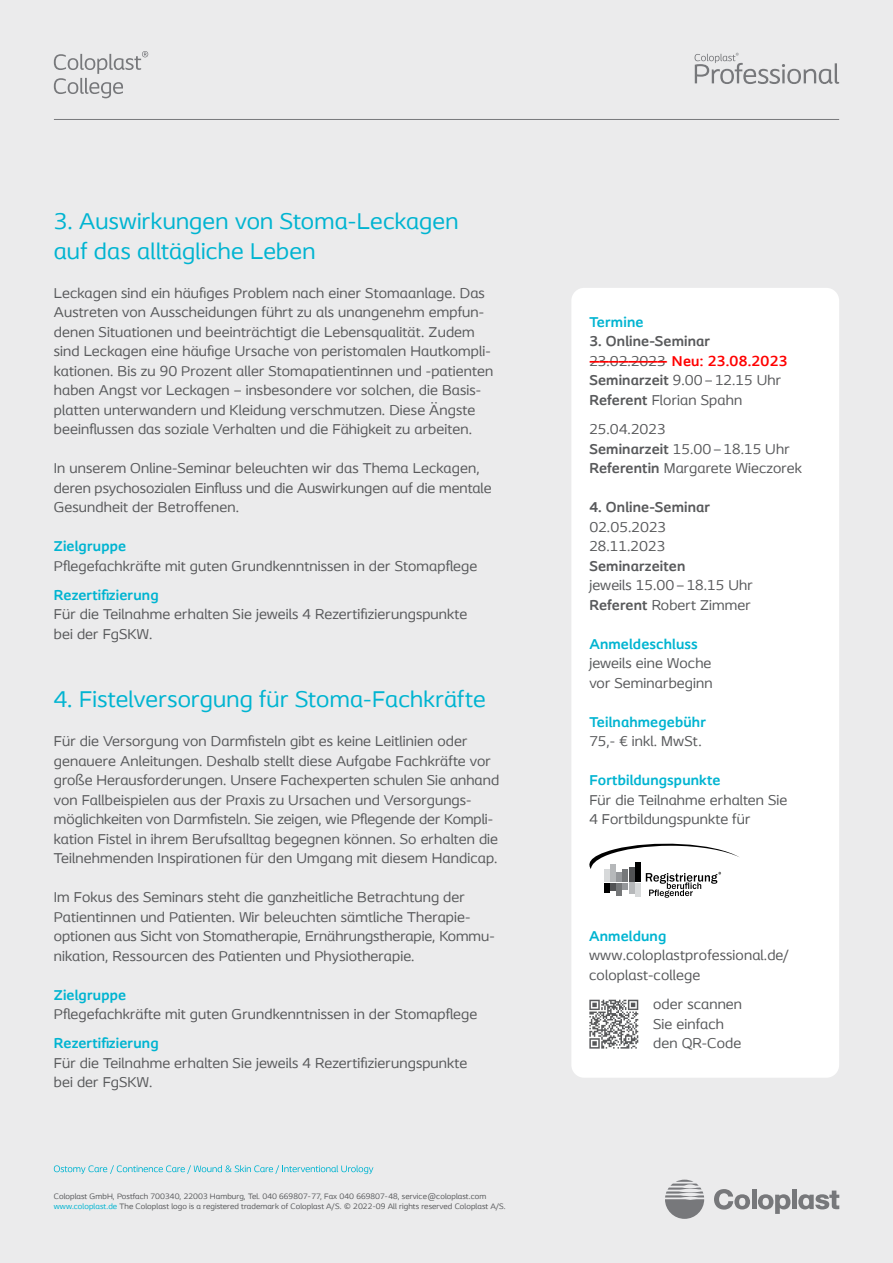
<style>
.page{position:relative;width:893px;height:1263px;background:#ebebec}
.page>*{position:absolute;margin:0;border:0;box-sizing:border-box;transform-origin:0 0}
.t1{font:24px/29.2px "Coloplast";letter-spacing:.01em;color:#00b4d1}
.t2{font:15px/19.5px "Coloplast";letter-spacing:.01em;color:#58595b}
.t3{font:700 15px "Coloplast";letter-spacing:.01em;color:#00b4d1}
.t4{font:700 15px "Coloplast";letter-spacing:.01em;color:#58595b}
.t5{font:700 15px "Coloplast";letter-spacing:.02em;color:#f00}
.t6{font:8.25px/9.8px "Coloplast";letter-spacing:.01em;color:#58595b}
.s1{color:#00b4d1}
.s2{font-weight:700}
</style>
<div class="page">
<svg style="left:54px;top:1165px;width:319px;height:9px"></svg>
<svg style="left:714px;top:1189px;width:36px;height:20px"></svg>
<hr style="left:752px;top:1189px;width:4px;height:20px;background:#77787b">
<div style="left:792px;top:1189px;width:5px;height:20px;background:#77787b"></div>
<svg style="left:758px;top:1194px;width:32px;height:20px"></svg>
<svg style="left:798px;top:1190px;width:41px;height:19px"></svg>
<svg style="left:665px;top:1179px;width:39px;height:40px"></svg>
<div style="left:571px;top:288px;width:268px;height:790px;background:#fff;border-radius:13px"></div>
<svg style="left:589px;top:843px;width:150px;height:55px"></svg>
<svg style="left:589px;top:1000px;width:49px;height:48px"></svg>
<svg style="left:54px;top:51px;width:94px;height:47px"></svg>
<svg style="left:695px;top:53px;width:144px;height:31px"></svg>
<hr style="left:54px;top:119px;width:785px;height:1px;background:#77787b">
<h1 class="t1" style="left:54px;top:206px;width:406px">3. Auswirkungen von Stoma-Leckagen auf das alltägliche Leben</h1>
<p class="t2" style="left:54px;top:283px;width:441px">Leckagen sind ein häufiges Problem nach einer Stomaanlage. Das Austreten von Ausscheidungen führt zu als unangenehm empfun&shy;denen Situationen und beeinträchtigt die Lebensqualität. Zudem sind Leckagen eine häufige Ursache von peristomalen Hautkompli&shy;kationen. Bis zu 90 Prozent aller Stomapatientinnen und -patienten haben Angst vor Leckagen – insbesondere vor solchen, die Basis&shy;platten unterwandern und Kleidung verschmutzen. Diese Ängste beeinflussen das soziale Verhalten und die Fähigkeit zu arbeiten.</p>
<p class="t2" style="left:54px;top:458px;width:439px">In unserem Online-Seminar beleuchten wir das Thema Leckagen, deren psychosozialen Einfluss und die Auswirkungen auf die mentale<br>Gesundheit der Betroffenen.</p>
<p class="t3" style="left:54px;top:537px;width:74px">Zielgruppe</p>
<p class="t2" style="left:54px;top:556px;width:425px">Pflegefachkräfte mit guten Grundkenntnissen in der Stomapflege</p>
<p class="t3" style="left:54px;top:586px;width:106px">Rezertifizierung</p>
<p class="t2" style="left:54px;top:604px;width:415px">Für die Teilnahme erhalten Sie jeweils 4 Rezertifizierungspunkte bei der FgSKW.</p>
<h1 class="t1" style="left:54px;top:684px;width:433px">4. Fistelversorgung für Stoma-Fachkräfte</h1>
<p class="t2" style="left:54px;top:731px;width:447px">Für die Versorgung von Darmfisteln gibt es keine Leitlinien oder genauere Anleitungen. Deshalb stellt diese Aufgabe Fachkräfte vor große Herausforderungen. Unsere Fachexperten schulen Sie anhand von Fallbeispielen aus der Praxis zu Ursachen und Versorgungs&shy;möglichkeiten von Darmfisteln. Sie zeigen, wie Pflegende der Kompli&shy;kation Fistel in ihrem Berufsalltag begegnen können. So erhalten die Teilnehmenden Inspirationen für den Umgang mit diesem Handicap.</p>
<p class="t2" style="left:54px;top:887px;width:442px">Im Fokus des Seminars steht die ganzheitliche Betrachtung der Patientinnen und Patienten. Wir beleuchten sämtliche Therapie&shy;optionen aus Sicht von Stomatherapie, Ernährungstherapie, Kommu&shy;nikation, Ressourcen des Patienten und Physiotherapie.</p>
<p class="t3" style="left:54px;top:986px;width:74px">Zielgruppe</p>
<p class="t2" style="left:54px;top:1004px;width:425px">Pflegefachkräfte mit guten Grundkenntnissen in der Stomapflege</p>
<p class="t3" style="left:54px;top:1034px;width:106px">Rezertifizierung</p>
<p class="t2" style="left:54px;top:1053px;width:415px">Für die Teilnahme erhalten Sie jeweils 4 Rezertifizierungspunkte bei der FgSKW.</p>
<p class="t6" style="left:54px;top:1192px;width:453px">Coloplast GmbH, Postfach 700340, 22003 Hamburg, Tel. 040 669807-77, Fax 040 669807-48, service@coloplast.com <span class="s1">www.coloplast.de</span> The Coloplast logo is a registered trademark of Coloplast A/S. © 2022-09 All rights reserved Coloplast A/S.</p>
<p class="t3" style="left:589px;top:313px;width:56px">Termine</p>
<p class="t4" style="left:589px;top:332px;width:122px">3. Online-Seminar</p>
<p class="t2" style="left:589px;top:351px;width:193px">23.02.2023<br><span class="s2">Seminarzeit</span> 9.00– 12.15 Uhr<br><span class="s2">Referent</span> Florian Spahn</p>
<p class="t2" style="left:589px;top:419px;width:214px">25.04.2023<br><span class="s2">Seminarzeit</span> 15.00– 18.15 Uhr<br><span class="s2">Referentin</span> Margarete Wieczorek</p>
<p class="t4" style="left:589px;top:498px;width:122px">4. Online-Seminar</p>
<p class="t2" style="left:589px;top:517px;width:78px">02.05.2023<br>28.11.2023</p>
<p class="t4" style="left:589px;top:557px;width:97px">Seminarzeiten</p>
<p class="t2" style="left:589px;top:575px;width:165px">jeweils 15.00– 18.15 Uhr<br><span class="s2">Referent</span> Robert Zimmer</p>
<p class="t3" style="left:589px;top:635px;width:110px">Anmeldeschluss</p>
<p class="t2" style="left:589px;top:653px;width:125px">jeweils eine Woche vor Seminarbeginn</p>
<p class="t3" style="left:589px;top:713px;width:118px">Teilnahmegebühr</p>
<p class="t2" style="left:589px;top:731px;width:114px">75,- € inkl. MwSt.</p>
<p class="t3" style="left:589px;top:771px;width:133px">Fortbildungspunkte</p>
<p class="t2" style="left:589px;top:790px;width:200px">Für die Teilnahme erhalten Sie<br>4 Fortbildungspunkte für</p>
<p class="t5" style="left:590px;top:352px;width:199px"><sup>________</sup> Neu: 23.08.2023</p>
<p class="t3" style="left:589px;top:927px;width:79px">Anmeldung</p>
<p class="t2" style="left:589px;top:945px;width:201px">www.coloplastprofessional.de/ coloplast-college</p>
<p class="t2" style="left:653px;top:994px;width:90px">oder scannen<br>Sie einfach den QR-Code</p>
</div>
